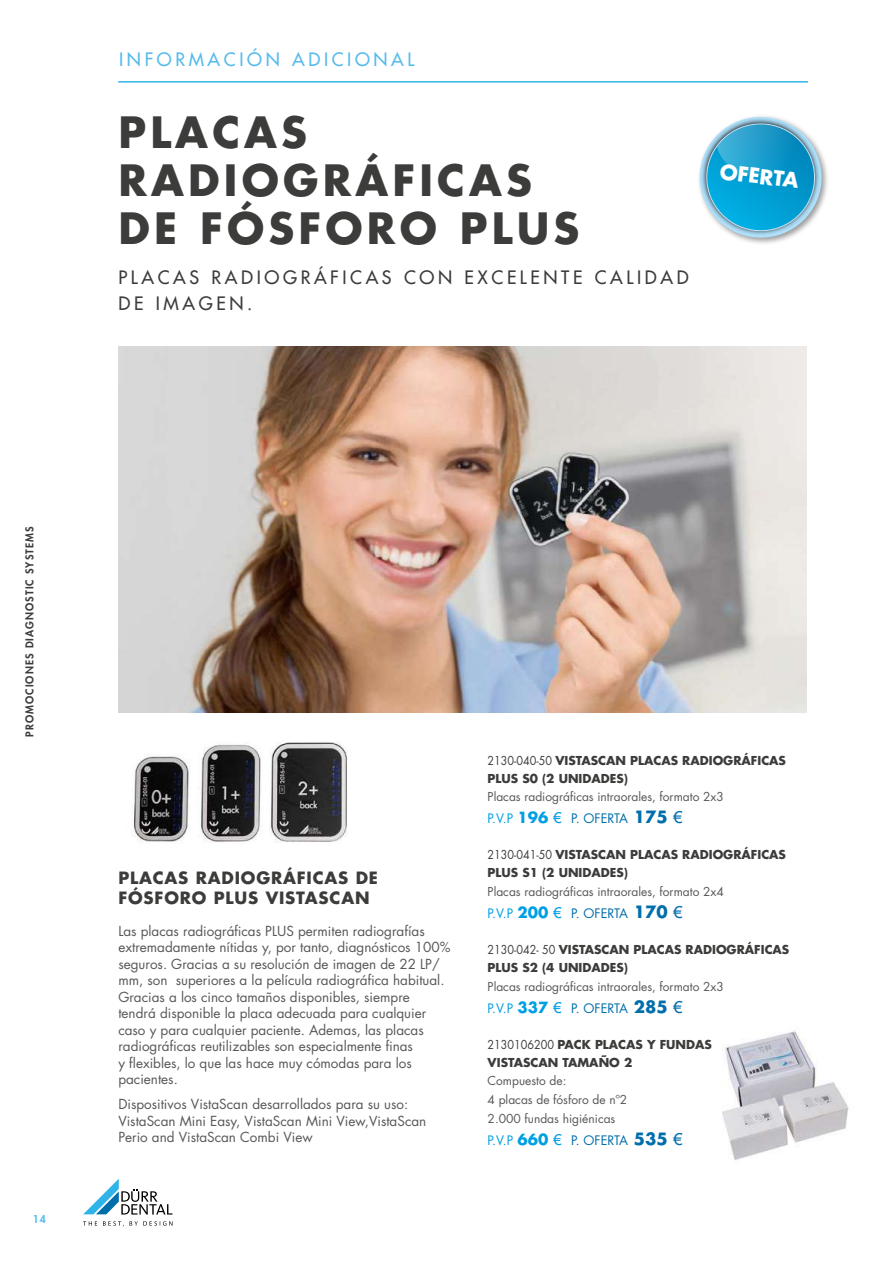
<style>
.page{position:relative;width:893px;height:1263px;background:#fff}
.page>*{position:absolute;margin:0;border:0;box-sizing:border-box;transform-origin:0 0}
.t1{font:700 42px/48px "Futura Std";letter-spacing:.1em;color:#3c3c3b}
.t2{font:700 20.25px "Futura Std";color:#fff}
.t3{font:500 18px/25.8px "Futura Std";letter-spacing:.2em;color:#3c3c3b}
.t4{font:500 18px "Futura Std";letter-spacing:.2em;color:#57bbec}
.t5{font:700 16.5px/19.5px "Futura Std";letter-spacing:.05em;color:#3c3c3b}
.t6{font:13.5px/16.5px "Futura Std";color:#575756}
.t7{font:12.75px "Futura Std";color:#006eab}
.t8{font:700 12px/18px "Futura Std";color:#3c3c3b}
.t9{font:12px/18.6px "Futura Std";color:#575756}
.t10{font:800 10.5px "Futura Std";letter-spacing:.1em;color:#3c3c3b}
.t11{font:800 10.5px "Futura Std";color:#57bbec}
.s1{font-weight:400}
.s2{color:#009fe3}
.s3{font-weight:700;font-size:15px;color:#009fe3}
.s4{font-family:"Arial";font-size:15px;color:#009fe3}
.s5{font-weight:700;font-size:16.5px}
.s6{font-family:"Arial";font-size:16.5px}
</style>
<div class="page">
<svg style="left:83px;top:1179px;width:89px;height:35px"></svg>
<svg style="left:83px;top:1221px;width:89px;height:5px"></svg>
<img style="left:722px;top:1031px;width:127px;height:129px">
<hr style="left:118px;top:81px;width:690px;height:2px;background:#2fb4e9">
<img style="left:118px;top:347px;width:689px;height:365px">
<img style="left:132px;top:742px;width:216px;height:101px">
<svg style="left:699px;top:116px;width:128px;height:128px"></svg>
<h3 class="t4" style="left:119px;top:48px;width:297px">INFORMACIÓN ADICIONAL</h3>
<h1 class="t1" style="left:118px;top:108px;width:463px">PLACAS<br>RADIOGRÁFICAS<br>DE FÓSFORO PLUS</h1>
<h3 class="t3" style="left:118px;top:264px;width:572px">PLACAS RADIOGRÁFICAS CON EXCELENTE CALIDAD<br>DE IMAGEN.</h3>
<h2 class="t2" style="left:722px;top:158px;width:81px;rotate:7deg">OFERTA</h2>
<p class="t10" style="left:23px;top:736px;width:212px;rotate:-90deg">PROMOCIONES DIAGNOSTIC SYSTEMS</p>
<p class="t11" style="left:33px;top:1212px;width:15px">14</p>
<p class="t5" style="left:118px;top:868px;width:261px">PLACAS RADIOGRÁFICAS DE<br>FÓSFORO PLUS VISTASCAN</p>
<p class="t6" style="left:118px;top:923px;width:334px">Las placas radiográficas PLUS permiten radiografías extremadamente nítidas y, por tanto, diagnósticos 100% seguros. Gracias a su resolución de imagen de 22 LP/ mm, son superiores a la película radiográfica habitual.<br>Gracias a los cinco tamaños disponibles, siempre tendrá disponible la placa adecuada para cualquier caso y para cualquier paciente. Ademas, las placas radiográficas reutilizables son especialmente finas<br>y flexibles, lo que las hace muy cómodas para los pacientes.</p>
<p class="t6" style="left:118px;top:1096px;width:309px">Dispositivos VistaScan desarrollados para su uso:<br>VistaScan Mini Easy, VistaScan Mini View,VistaScan<br>Perio and VistaScan Combi View</p>
<p class="t8" style="left:488px;top:751px;width:300px"><span class="s1">2130-040-50</span> VISTASCAN PLACAS RADIOGRÁFICAS<br>PLUS S0 (2 UNIDADES)</p>
<p class="t9" style="left:488px;top:788px;width:238px">Placas radiográficas intraorales, formato 2x3</p>
<p class="t7" style="left:488px;top:810px;width:196px"><span class="s2">P.V.P</span> <span class="s3">196</span> <span class="s4">€</span> P. OFERTA <span class="s5">175</span> <span class="s6">€</span></p>
<p class="t8" style="left:488px;top:846px;width:300px"><span class="s1">2130-041-50</span> VISTASCAN PLACAS RADIOGRÁFICAS<br>PLUS S1 (2 UNIDADES)</p>
<p class="t9" style="left:488px;top:882px;width:238px">Placas radiográficas intraorales, formato 2x4</p>
<p class="t7" style="left:488px;top:905px;width:196px"><span class="s2">P.V.P</span> <span class="s3">200</span> <span class="s4">€</span> P. OFERTA <span class="s5">170</span> <span class="s6">€</span></p>
<p class="t8" style="left:488px;top:940px;width:303px"><span class="s1">2130-042- 50</span> VISTASCAN PLACAS RADIOGRÁFICAS<br>PLUS S2 (4 UNIDADES)</p>
<p class="t9" style="left:488px;top:977px;width:238px">Placas radiográficas intraorales, formato 2x3</p>
<p class="t7" style="left:488px;top:1000px;width:196px"><span class="s2">P.V.P</span> <span class="s3">337</span> <span class="s4">€</span> P. OFERTA <span class="s5">285</span> <span class="s6">€</span></p>
<p class="t8" style="left:488px;top:1035px;width:226px"><span class="s1">2130106200</span> PACK PLACAS Y FUNDAS<br>VISTASCAN TAMAÑO 2</p>
<p class="t9" style="left:488px;top:1072px;width:141px">Compuesto de:<br>4 placas de fósforo de nº2<br>2.000 fundas higiénicas</p>
<p class="t7" style="left:488px;top:1132px;width:196px"><span class="s2">P.V.P</span> <span class="s3">660</span> <span class="s4">€</span> P. OFERTA <span class="s5">535</span> <span class="s6">€</span></p>
</div>
